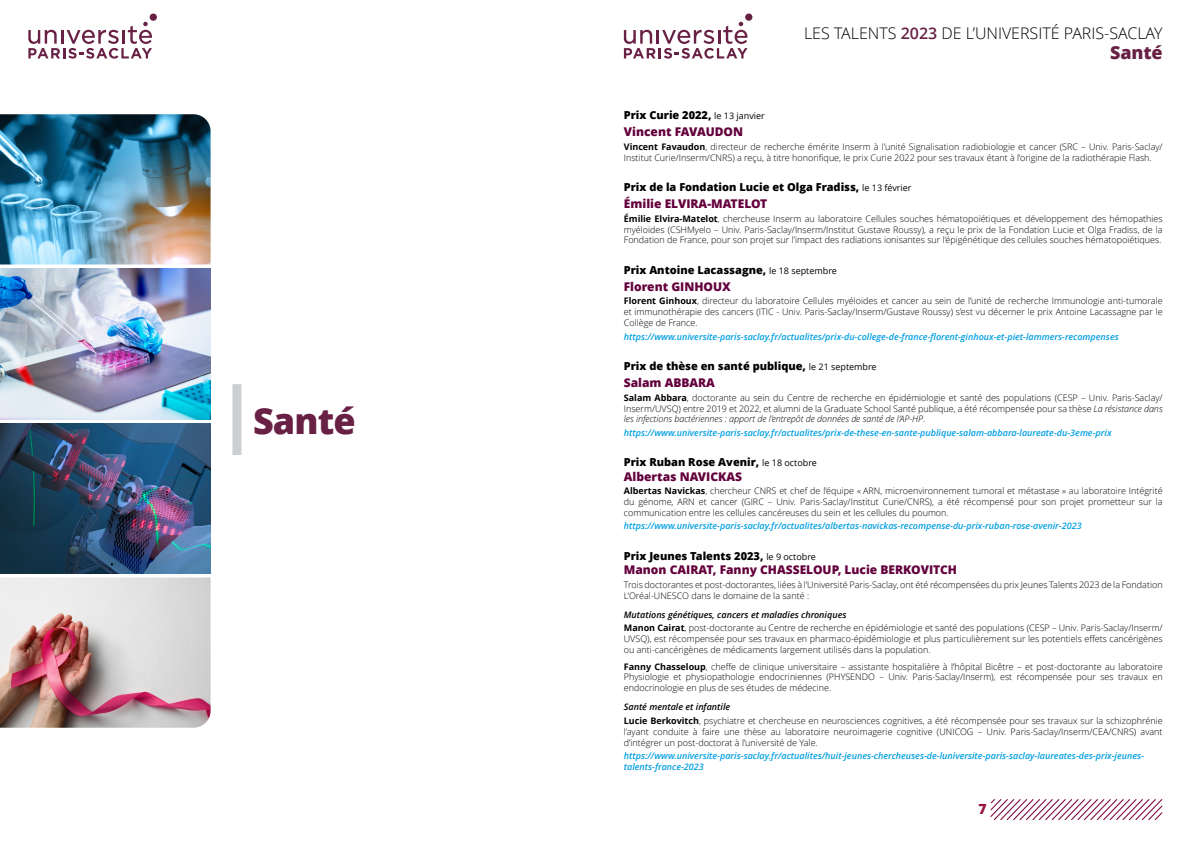
<style>
.page{position:relative;width:1191px;height:842px;background:#fff}
.page>*{position:absolute;margin:0;border:0;box-sizing:border-box;transform-origin:0 0}
.t1{font:800 36px "Open Sans";letter-spacing:-.025em;color:#682145}
.t2{font:800 18px "Open Sans";letter-spacing:-.01em;color:#682145}
.t3{font:300 16px "Open Sans";color:#000}
.t4{font:800 14px "Open Sans";color:#951344}
.t5{font:800 12px "Open Sans";color:#63003c}
.t6{font:800 11px "Open Sans";color:#000}
.t7{font:300 9px/10.8px "Open Sans";color:#000}
.t8{font:italic 600 9px/10.8px "Open Sans";color:#009fe3}
.s1{font-weight:600;color:#682145}
.s2{font-weight:400;font-size:9px}
.s3{font-weight:700}
.s4{font-style:italic}
.s5{font-weight:600;font-style:italic}
</style>
<div class="page">
<div style="left:745px;top:14px;width:7px;height:7px;background:#682145;border-radius:50%"></div>
<svg style="left:624px;top:22px;width:123px;height:37px"></svg>
<img style="left:991px;top:799px;width:171px;height:20px">
<div style="left:150px;top:14px;width:7px;height:7px;background:#682145;border-radius:50%"></div>
<svg style="left:28px;top:22px;width:124px;height:37px"></svg>
<div style="left:232px;top:384px;width:9px;height:71px;background:#cbcfd2"></div>
<img style="left:0;top:269px;width:211px;height:150px">
<img style="left:0;top:114px;width:211px;height:150px">
<img style="left:0;top:423px;width:211px;height:150px">
<img style="left:0;top:577px;width:211px;height:151px">
<h1 class="t1" style="left:253px;top:394px;width:104px">Santé</h1>
<h3 class="t3" style="left:804px;top:22px;width:360px">LES TALENTS <span class="s1">2023</span> DE L’UNIVERSITÉ PARIS-SACLAY</h3>
<h2 class="t2" style="left:1110px;top:39px;width:54px">Santé</h2>
<p class="t6" style="left:624px;top:107px;width:143px">Prix Curie 2022, <span class="s2">le 13 janvier</span></p>
<h3 class="t5" style="left:624px;top:123px;width:121px">Vincent FAVAUDON</h3>
<p class="t7" style="left:624px;top:141px;width:540px"><span class="s3">Vincent Favaudon</span>, directeur de recherche émérite Inserm à l’unité Signalisation radiobiologie et cancer (SRC – Univ. Paris-Saclay/<br>Institut Curie/Inserm/CNRS) a reçu, à titre honorifique, le prix Curie 2022 pour ses travaux étant à l’origine de la radiothérapie Flash.</p>
<p class="t6" style="left:624px;top:178px;width:289px">Prix de la Fondation Lucie et Olga Fradiss, <span class="s2">le 13 février</span></p>
<h3 class="t5" style="left:624px;top:195px;width:145px">Émilie ELVIRA-MATELOT</h3>
<p class="t7" style="left:624px;top:213px;width:540px;text-align:justify"><span class="s3">Émilie Elvira-Matelot</span>, chercheuse Inserm au laboratoire Cellules souches hématopoïétiques et développement des hémopathies myéloïdes (CSHMyelo – Univ. Paris-Saclay/Inserm/Institut Gustave Roussy), a reçu le prix de la Fondation Lucie et Olga Fradiss, de la Fondation de France, pour son projet sur l’impact des radiations ionisantes sur l’épigénétique des cellules souches hématopoïétiques.</p>
<p class="t6" style="left:624px;top:261px;width:215px">Prix Antoine Lacassagne, <span class="s2">le 18 septembre</span></p>
<h3 class="t5" style="left:624px;top:277px;width:109px">Florent GINHOUX</h3>
<p class="t7" style="left:624px;top:295px;width:540px;text-align:justify"><span class="s3">Florent Ginhoux</span>, directeur du laboratoire Cellules myéloïdes et cancer au sein de l’unité de recherche Immunologie anti-tumorale et immunothérapie des cancers (ITIC - Univ. Paris-Saclay/Inserm/Gustave Roussy) s’est vu décerner le prix Antoine Lacassagne par le Collège de France.</p>
<p class="t8" style="left:624px;top:331px;width:496px">https://www.universite-paris-saclay.fr/actualites/prix-du-college-de-france-florent-ginhoux-et-piet-lammers-recompenses</p>
<p class="t6" style="left:624px;top:357px;width:254px">Prix de thèse en santé publique, <span class="s2">le 21 septembre</span></p>
<h3 class="t5" style="left:624px;top:374px;width:93px">Salam ABBARA</h3>
<p class="t7" style="left:624px;top:392px;width:540px;text-align:justify"><span class="s3">Salam Abbara</span>, doctorante au sein du Centre de recherche en épidémiologie et santé des populations (CESP – Univ. Paris-Saclay/ Inserm/UVSQ) entre 2019 et 2022, et alumni de la Graduate School Santé publique, a été récompensée pour sa thèse <span class="s4">La résistance dans les infections bactériennes : apport de l’entrepôt de données de santé de l’AP-HP</span>.</p>
<p class="t8" style="left:624px;top:427px;width:489px">https://www.universite-paris-saclay.fr/actualites/prix-de-these-en-sante-publique-salam-abbara-laureate-du-3eme-prix</p>
<p class="t6" style="left:624px;top:454px;width:194px">Prix Ruban Rose Avenir, <span class="s2">le 18 octobre</span></p>
<h3 class="t5" style="left:624px;top:467px;width:120px">Albertas NAVICKAS</h3>
<p class="t7" style="left:624px;top:485px;width:540px;text-align:justify"><span class="s3">Albertas Navickas</span>, chercheur CNRS et chef de l’équipe « ARN, microenvironnement tumoral et métastase » au laboratoire Intégrité du génome, ARN et cancer (GIRC – Univ. Paris-Saclay/Institut Curie/CNRS), a été récompensé pour son projet prometteur sur la communication entre les cellules cancéreuses du sein et les cellules du poumon.</p>
<p class="t8" style="left:624px;top:521px;width:459px">https://www.universite-paris-saclay.fr/actualites/albertas-navickas-recompense-du-prix-ruban-rose-avenir-2023</p>
<p class="t6" style="left:624px;top:547px;width:193px">Prix Jeunes Talents 2023, <span class="s2">le 9 octobre</span></p>
<h3 class="t5" style="left:624px;top:561px;width:335px">Manon CAIRAT, Fanny CHASSELOUP, Lucie BERKOVITCH</h3>
<p class="t7" style="left:624px;top:579px;width:540px">Trois doctorantes et post-doctorantes, liées à l’Université Paris-Saclay, ont été récompensées du prix Jeunes Talents 2023 de la Fondation<br>L’Oréal-UNESCO dans le domaine de la santé :</p>
<p class="t7" style="left:624px;top:607px;width:540px;line-height:13.6px"><span class="s5">Mutations génétiques, cancers et maladies chroniques<br></span><span class="s3">Manon Cairat</span>, post-doctorante au Centre de recherche en épidémiologie et santé des populations (CESP – Univ. Paris-Saclay/Inserm/</p>
<p class="t7" style="left:624px;top:633px;width:540px">UVSQ), est récompensée pour ses travaux en pharmaco-épidémiologie et plus particulièrement sur les potentiels effets cancérigènes ou anti-cancérigènes de médicaments largement utilisés dans la population.</p>
<p class="t7" style="left:624px;top:661px;width:540px;text-align:justify"><span class="s3">Fanny Chasseloup</span>, cheffe de clinique universitaire – assistante hospitalière à l’hôpital Bicêtre – et post-doctorante au laboratoire Physiologie et physiopathologie endocriniennes (PHYSENDO – Univ. Paris-Saclay/Inserm), est récompensée pour ses travaux en endocrinologie en plus de ses études de médecine.</p>
<p class="t7" style="left:624px;top:700px;width:540px;line-height:13.6px"><span class="s5">Santé mentale et infantile<br></span><span class="s3">Lucie Berkovitch</span>, psychiatre et chercheuse en neurosciences cognitives, a été récompensée pour ses travaux sur la schizophrénie</p>
<p class="t7" style="left:624px;top:726px;width:540px">l’ayant conduite à faire une thèse au laboratoire neuroimagerie cognitive (UNICOG – Univ. Paris-Saclay/Inserm/CEA/CNRS) avant d’intégrer un post-doctorat à l’université de Yale.</p>
<p class="t8" style="left:624px;top:750px;width:521px">https://www.universite-paris-saclay.fr/actualites/huit-jeunes-chercheuses-de-luniversite-paris-saclay-laureates-des-prix-jeunes&shy;talents-france-2023</p>
<h3 class="t4" style="left:978px;top:798px;width:10px">7</h3>
</div>
